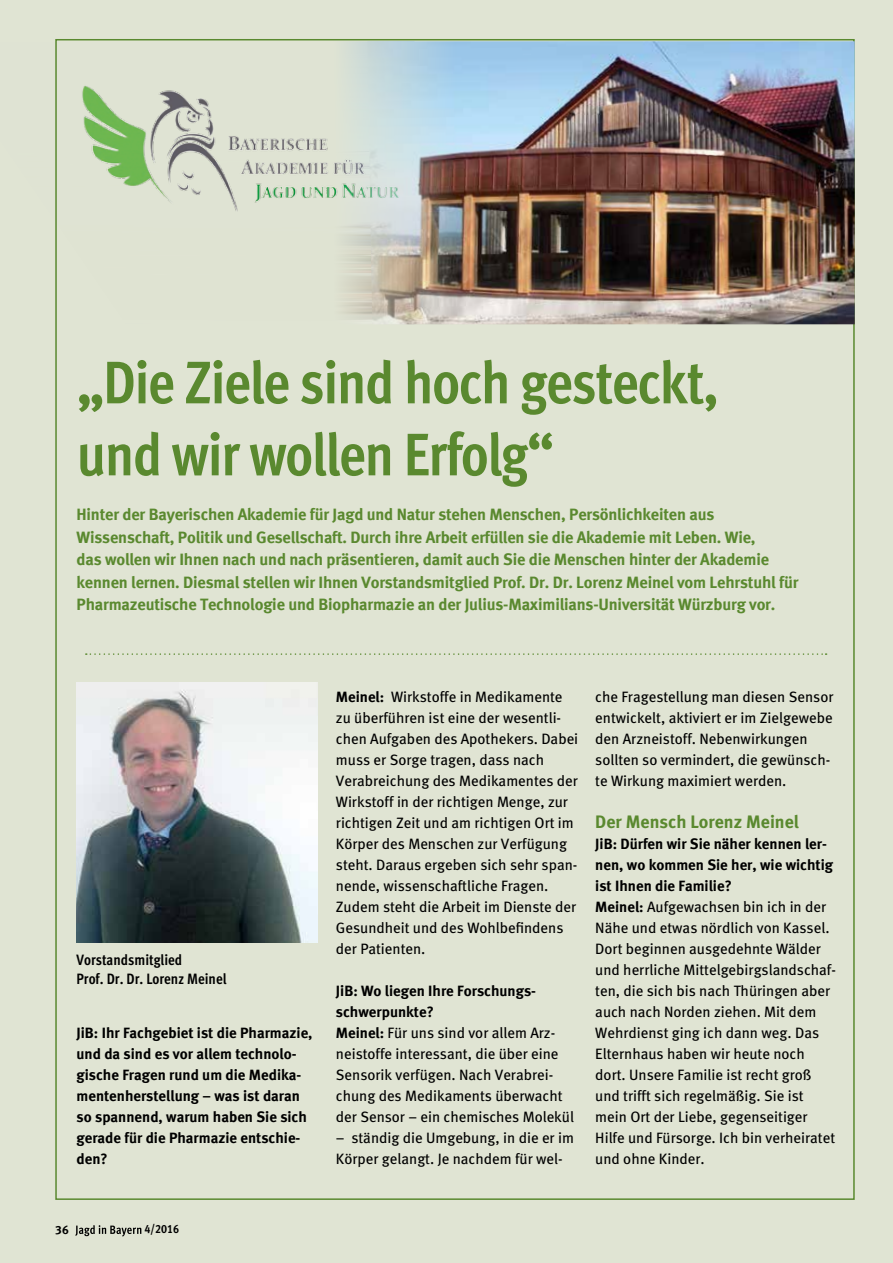
<style>
.page{position:relative;width:893px;height:1263px;background:#e0e4d3}
.page>*{position:absolute;margin:0;border:0;box-sizing:border-box;transform-origin:0 0}
.t1{font:700 60px/72px "Meta Cond";letter-spacing:-.025em;color:#5a892f}
.t2{font:700 18px "Meta";color:#5a892f}
.t3{font:16.5px/22.5px "Meta Bold LF";letter-spacing:-.01em;color:#5a892f}
.t4{font:15px/21px "Meta";color:#000}
.t5{font:15px/21px "Meta Bold LF";color:#000}
.t6{font:700 15px/19.5px "Meta Cond";color:#000}
.t7{font:12px "Meta Cond Bold LF";color:#000}
.t8{font:12px "Meta Bold LF";color:#000}
.s1{font-family:"Meta Bold LF"}
</style>
<div class="page">
<svg style="left:86px;top:653px;width:741px;height:2px"></svg>
<img style="left:77px;top:682px;width:240px;height:261px">
<svg style="left:75px;top:1225px;width:66px;height:11px"></svg>
<img style="left:55px;top:41px;width:312px;height:283px">
<img style="left:367px;top:41px;width:488px;height:283px">
<h1 class="t1" style="left:77px;top:346px;width:644px">„Die Ziele sind hoch gesteckt, und wir wollen Erfolg“</h1>
<p class="t3" style="left:77px;top:503px;width:723px">Hinter der Bayerischen Akademie für Jagd und Natur stehen Menschen, Persönlichkeiten aus Wissenschaft, Politik und Gesellschaft. Durch ihre Arbeit erfüllen sie die Akademie mit Leben. Wie,<br>das wollen wir Ihnen nach und nach präsentieren, damit auch Sie die Menschen hinter der Akademie kennen lernen. Diesmal stellen wir Ihnen Vorstandsmitglied Prof. Dr. Dr. Lorenz Meinel vom Lehrstuhl für Pharmazeutische Technologie und Biopharmazie an der Julius-Maximilians-Universität Würzburg vor.</p>
<p class="t6" style="left:77px;top:949px;width:152px">Vorstandsmitglied<br>Prof. Dr. Dr. Lorenz Meinel</p>
<p class="t5" style="left:77px;top:1022px;width:237px">JiB: Ihr Fachgebiet ist die Pharmazie, und da sind es vor allem technolo&shy;gische Fragen rund um die Medika&shy;mentenherstellung – was ist daran so spannend, warum haben Sie sich gerade für die Pharmazie entschie&shy;den?</p>
<p class="t8" style="left:55px;top:1222px;width:15px">36</p>
<p class="t7" style="left:145px;top:1222px;width:36px">4/2016</p>
<p class="t7" style="left:145px;top:1222px;width:7px">9</p>
<p class="t7" style="left:173px;top:1222px;width:7px">5</p>
<p class="t4" style="left:336px;top:686px;width:244px"><span class="s1">Meinel:</span> Wirkstoffe in Medikamente zu überführen ist eine der wesentli&shy;chen Aufgaben des Apothekers. Dabei muss er Sorge tragen, dass nach Verabreichung des Medikamentes der Wirkstoff in der richtigen Menge, zur richtigen Zeit und am richtigen Ort im Körper des Menschen zur Verfügung steht. Daraus ergeben sich sehr span&shy;nende, wissenschaftliche Fragen.<br>Zudem steht die Arbeit im Dienste der Gesundheit und des Wohlbefindens der Patienten.</p>
<p class="t5" style="left:336px;top:980px;width:202px">JiB: Wo liegen Ihre Forschungs&shy;schwerpunkte?</p>
<p class="t4" style="left:336px;top:1022px;width:240px"><span class="s1">Meinel:</span> Für uns sind vor allem Arz&shy;neistoffe interessant, die über eine Sensorik verfügen. Nach Verabrei&shy;chung des Medikaments überwacht der Sensor – ein chemisches Molekül</p>
<p class="t4" style="left:336px;top:1127px;width:240px">– ständig die Umgebung, in die er im<br>Körper gelangt. Je nachdem für wel-</p>
<p class="t4" style="left:595px;top:686px;width:240px">che Fragestellung man diesen Sensor entwickelt, aktiviert er im Zielgewebe den Arzneistoff. Nebenwirkungen sollten so vermindert, die gewünsch&shy;te Wirkung maximiert werden.</p>
<p class="t2" style="left:595px;top:811px;width:205px">Der Mensch Lorenz Meinel</p>
<p class="t5" style="left:595px;top:833px;width:239px">JiB: Dürfen wir Sie näher kennen ler&shy;nen, wo kommen Sie her, wie wichtig ist Ihnen die Familie?</p>
<p class="t4" style="left:595px;top:896px;width:242px"><span class="s1">Meinel:</span> Aufgewachsen bin ich in der Nähe und etwas nördlich von Kassel.<br>Dort beginnen ausgedehnte Wälder und herrliche Mittelgebirgslandschaf&shy;ten, die sich bis nach Thüringen aber auch nach Norden ziehen. Mit dem Wehrdienst ging ich dann weg. Das Elternhaus haben wir heute noch dort. Unsere Familie ist recht groß und trifft sich regelmäßig. Sie ist mein Ort der Liebe, gegenseitiger Hilfe und Fürsorge. Ich bin verheiratet und ohne Kinder.</p>
</div>
